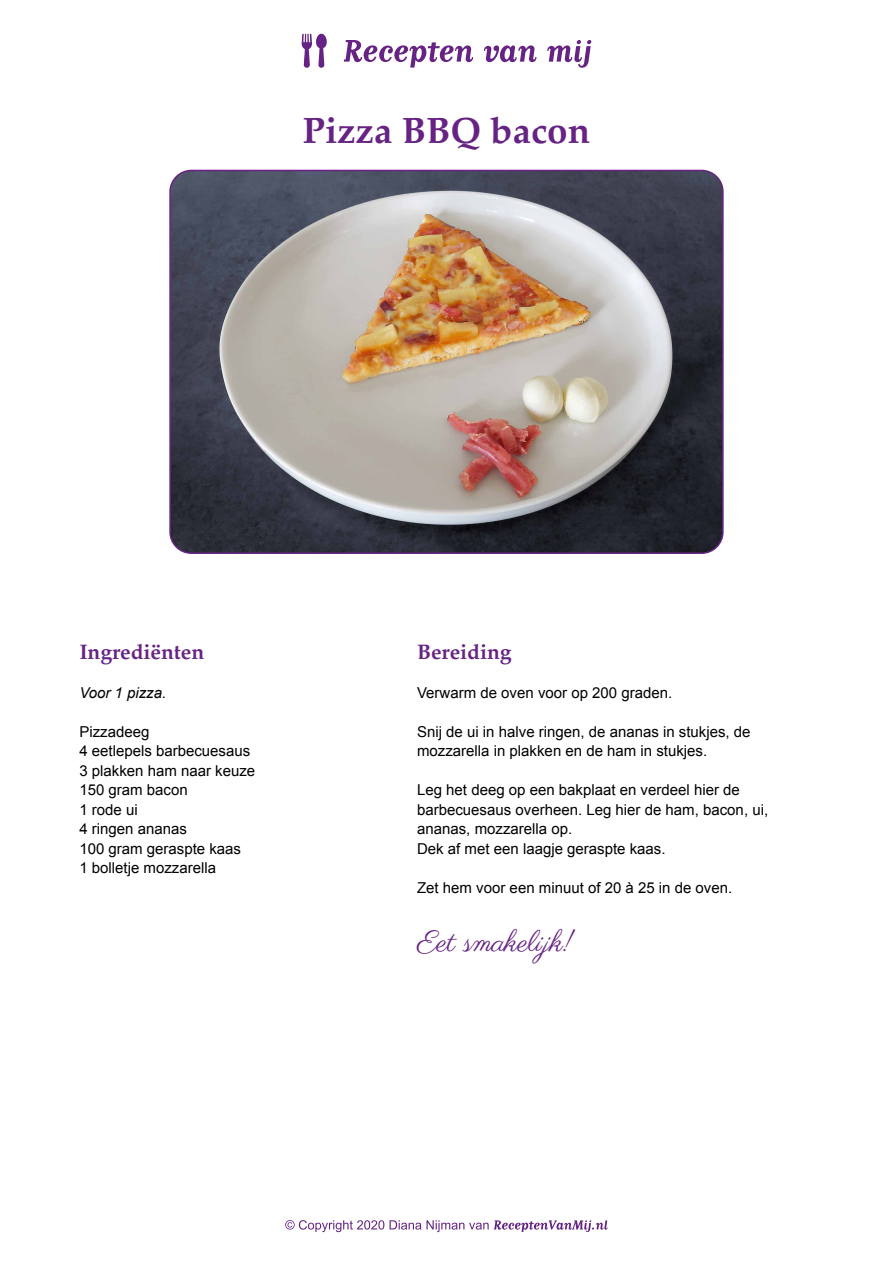
<style>
.page{position:relative;width:893px;height:1263px;background:#fff}
.page>*{position:absolute;margin:0;border:0;box-sizing:border-box;transform-origin:0 0}
.t1{font:700 36.6px "Palatino";color:#662383}
.t2{font:30px "Parisienne";color:#662383}
.t3{font:700 21px "Palatino";color:#662383}
.t4{font:15px/19.5px "Arial";color:#010101}
.t5{font:italic 15px "Arial";color:#010101}
</style>
<div class="page">
<img style="left:172px;top:170px;width:549px;height:381px">
<div style="left:169px;top:170px;width:555px;height:384px;border:2px solid #662383;border-radius:21px"></div>
<svg style="left:302px;top:34px;width:25px;height:34px"></svg>
<svg style="left:344px;top:40px;width:129px;height:28px"></svg>
<svg style="left:484px;top:45px;width:53px;height:17px"></svg>
<svg style="left:547px;top:40px;width:44px;height:28px"></svg>
<svg style="left:285px;top:1220px;width:99px;height:12px"></svg>
<svg style="left:390px;top:1220px;width:218px;height:12px"></svg>
<h1 class="t1" style="left:303px;top:99px;width:289px">Pizza BBQ bacon</h1>
<h3 class="t3" style="left:79px;top:634px;width:126px">Ingrediënten</h3>
<p class="t5" style="left:79px;top:683px;width:88px">Voor 1 pizza.</p>
<p class="t4" style="left:79px;top:722px;width:177px">Pizzadeeg<br>4 eetlepels barbecuesaus<br>3 plakken ham naar keuze<br>150 gram bacon<br>1 rode ui<br>4 ringen ananas<br>100 gram geraspte kaas<br>1 bolletje mozzarella</p>
<h3 class="t3" style="left:417px;top:634px;width:96px">Bereiding</h3>
<p class="t4" style="left:417px;top:683px;width:257px">Verwarm de oven voor op 200 graden.</p>
<p class="t4" style="left:417px;top:722px;width:335px">Snij de ui in halve ringen, de ananas in stukjes, de mozzarella in plakken en de ham in stukjes.</p>
<p class="t4" style="left:417px;top:780px;width:353px">Leg het deeg op een bakplaat en verdeel hier de barbecuesaus overheen. Leg hier de ham, bacon, ui, ananas, mozzarella op.<br>Dek af met een laagje geraspte kaas.</p>
<p class="t4" style="left:417px;top:878px;width:317px">Zet hem voor een minuut of 20 à 25 in de oven.</p>
<h2 class="t2" style="left:417px;top:924px;width:158px">Eet smakelijk!</h2>
</div>
